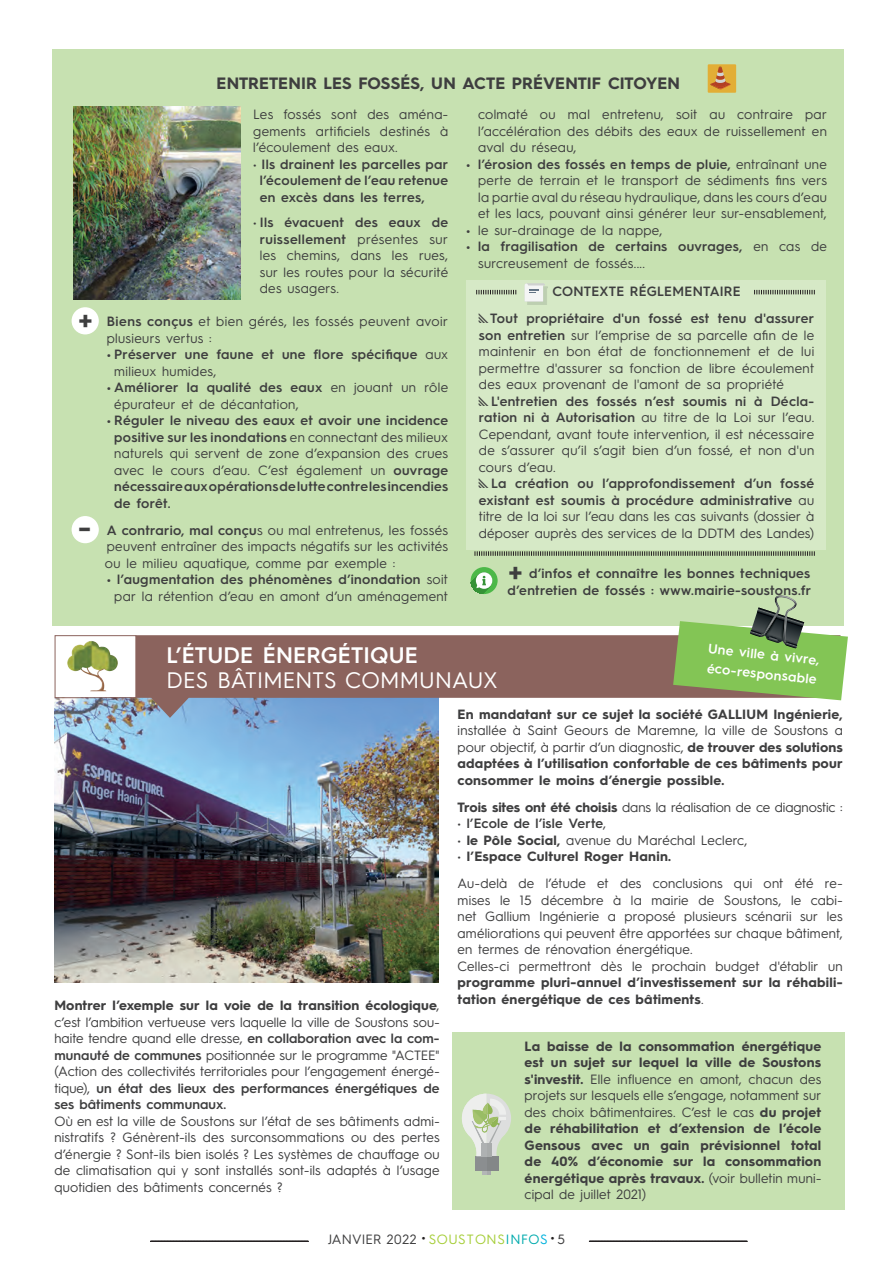
<style>
.page{position:relative;width:893px;height:1263px;background:#fff}
.page>*{position:absolute;margin:0;border:0;box-sizing:border-box;transform-origin:0 0}
.t1{font:600 31.5px "Hurme Geometric Sans 3";color:#3e3e3f}
.t2{font:22.5px "Hurme Geometric Sans 3";letter-spacing:.01em;color:#fff}
.t3{font:600 22.5px "Hurme Geometric Sans 3";letter-spacing:.01em;color:#fff}
.t4{font:700 16.5px "Hurme Geometric Sans 3";letter-spacing:.005em;color:#3e3e3f}
.t5{font:13.5px/16.5px "Hurme Geometric Sans 3";letter-spacing:.02em;color:#3e3e3f;text-align:justify}
.t6{font:700 13.5px/16.5px "Hurme Geometric Sans 3";letter-spacing:.015em;color:#3e3e3f;text-align:justify}
.t7{font:600 13.5px/16.5px "Hurme Geometric Sans 3";letter-spacing:.025em;color:#3e3e3f}
.t8{font:13.5px "Hurme Geometric Sans 3";letter-spacing:-.005em;color:#3e3e3f}
.t9{font:600 13.5px/19.5px "Hurme Geometric Sans 3";color:#fff}
.t10{font:13.5px "Hurme Geometric Sans 3";letter-spacing:.04em;color:#3e3e3f}
.s1{font-weight:400}
.s2{font-weight:600}
.s3{font-weight:700}
.s4{font-size:16.5px;color:#231f20}
.s5{color:#a6ce39}
.s6{color:#00aaad}
.s7{color:#00b2dd}
</style>
<div class="page">
<div style="left:452px;top:1032px;width:392px;height:178px;background:#c7e1b1"></div>
<img style="left:54px;top:697px;width:384px;height:285px">
<div style="left:55px;top:635px;width:81px;height:63px;border:1px solid #8b635d"></div>
<svg style="left:136px;top:635px;width:704px;height:83px;fill:#8b635d"></svg>
<img style="left:67px;top:641px;width:25px;height:34px">
<svg style="left:150px;top:1240px;width:158px;height:2px"></svg>
<svg style="left:589px;top:1240px;width:158px;height:2px"></svg>
<div style="left:52px;top:50px;width:792px;height:576px;background:#c7e1b1"></div>
<div style="left:708px;top:64px;width:28px;height:29px;background:#e2ae36"></div>
<svg style="left:710px;top:67px;width:21px;height:23px"></svg>
<div style="left:475px;top:1156px;width:23px;height:15px;background:#848788"></div>
<div style="left:475px;top:1156px;width:11px;height:15px;background:#8b8e90"></div>
<svg style="left:482px;top:1171px;width:9px;height:4px"></svg>
<svg style="left:462px;top:1094px;width:49px;height:62px"></svg>
<svg style="left:673px;top:595px;width:175px;height:105px"></svg>
<img style="left:74px;top:106px;width:166px;height:194px">
<div style="left:72px;top:307px;width:27px;height:27px;background:#fff;border-radius:50%"></div>
<div style="left:72px;top:516px;width:27px;height:27px;background:#fff;border-radius:50%"></div>
<svg style="left:475px;top:551px;width:340px;height:5px"></svg>
<div style="left:466px;top:281px;width:360px;height:269px;background:#d6e9c6"></div>
<svg style="left:476px;top:290px;width:40px;height:4px"></svg>
<svg style="left:754px;top:290px;width:61px;height:4px"></svg>
<img style="left:528px;top:286px;width:20px;height:18px">
<svg style="left:525px;top:284px;width:20px;height:17px"></svg>
<div style="left:471px;top:567px;width:27px;height:27px;background:#4cb848;border-radius:50%"></div>
<svg style="left:471px;top:572px;width:21px;height:22px"></svg>
<h1 class="t1" style="left:78px;top:299px;width:16px">+</h1>
<h1 class="t1" style="left:78px;top:504px;width:15px">-</h1>
<p class="t4" style="left:217px;top:71px;width:465px">ENTRETENIR LES FOSSÉS, UN ACTE PRÉVENTIF CITOYEN</p>
<p class="t5" style="left:253px;top:105px;width:196px">Les fossés sont des aména&shy;gements artificiels destinés à l’écoulement des eaux.</p>
<p class="t7" style="left:260px;top:155px;width:190px;text-align:justify;text-indent:-7px"><span class="s1">•</span> Ils drainent les parcelles par l’écoulement de l’eau retenue en excès dans les terres,</p>
<p class="t5" style="left:260px;top:213px;width:190px;text-indent:-7px">• <span class="s2">Ils évacuent des eaux de ruissellement</span> présentes sur les chemins, dans les rues, sur les routes pour la sécurité des usagers.</p>
<p class="t5" style="left:107px;top:312px;width:343px"><span class="s2">Biens conçus</span> et bien gérés, les fossés peuvent avoir plusieurs vertus :</p>
<p class="t7" style="left:114px;top:345px;width:335px;text-indent:-8px">• Préserver une faune et une flore spécifique <span class="s1">aux milieux humides,</span></p>
<p class="t5" style="left:114px;top:378px;width:335px;text-indent:-7px"><span class="s2">• Améliorer la qualité des eaux</span> en jouant un rôle épurateur et de décantation,</p>
<p class="t7" style="left:114px;top:411px;width:335px;text-align:justify;text-indent:-7px">• Réguler le niveau des eaux et avoir une incidence positive sur les inondations <span class="s1">en connectant des milieux naturels qui servent de zone d’expansion des crues avec le cours d’eau. C’est également un</span> ouvrage nécessaire aux opérations de lutte contre les incendies de forêt.</p>
<p class="t5" style="left:105px;top:521px;width:345px"><span class="s2">A contrario, mal conçu</span>s ou mal entretenus, les fossés peuvent entraîner des impacts négatifs sur les activités ou le milieu aquatique, comme par exemple :</p>
<p class="t5" style="left:107px;top:570px;width:343px;text-align:center"><span class="s2">• l’augmentation des phénomènes d’inondation</span> soit par la rétention d’eau en amont d’un aménagement</p>
<p class="t5" style="left:478px;top:105px;width:350px">colmaté ou mal entretenu, soit au contraire par l’accélération des débits des eaux de ruissellement en aval du réseau,</p>
<p class="t5" style="left:478px;top:155px;width:350px;text-indent:-12px"><span class="s2">• l’érosion des fossés en temps de pluie,</span> entraînant une perte de terrain et le transport de sédiments fins vers la partie aval du réseau hydraulique, dans les cours d’eau et les lacs, pouvant ainsi générer leur sur-ensablement,</p>
<p class="t5" style="left:466px;top:221px;width:198px"><span class="s2">•</span> le sur-drainage de la nappe,</p>
<p class="t7" style="left:478px;top:237px;width:350px;text-indent:-12px">• la fragilisation de certains ouvrages, <span class="s1">en cas de surcreusement de fossés....</span></p>
<p class="t7" style="left:490px;top:277px;width:326px;line-height:27px;text-indent:62px">CONTEXTE RÉGLEMENTAIRE<br>Tout propriétaire d'un fossé est tenu d'assurer</p>
<p class="t5" style="left:479px;top:326px;width:337px"><span class="s2">son entretien</span> sur l’emprise de sa parcelle afin de le maintenir en bon état de fonctionnement et de lui permettre d'assurer sa fonction de libre écoulement des eaux provenant de l'amont de sa propriété</p>
<p class="t5" style="left:479px;top:392px;width:337px;text-indent:12px"><span class="s2">L'entretien des fossés n’est soumis ni à Décla&shy;ration ni à Autorisation</span> au titre de la Loi sur l’eau.<br>Cependant, avant toute intervention, il est nécessaire de s’assurer qu’il s’agit bien d’un fossé, et non d'un cours d’eau.</p>
<p class="t5" style="left:479px;top:474px;width:337px;text-indent:12px"><span class="s2">La création ou l’approfondissement d’un fossé existant est soumis à procédure administrative</span> au titre de la loi sur l’eau dans les cas suivants (dossier à déposer auprès des services de la DDTM des Landes)</p>
<h1 class="t1" style="left:508px;top:551px;width:16px">+</h1>
<p class="t7" style="left:507px;top:564px;width:305px;text-align:right">d’infos et connaître les bonnes techniques d’entretien de fossés : www.mairie-soustons.fr</p>
<h2 class="t3" style="left:167px;top:639px;width:253px">L’ÉTUDE ÉNERGÉTIQUE</h2>
<h2 class="t2" style="left:167px;top:664px;width:333px">DES BÂTIMENTS COMMUNAUX</h2>
<p class="t9" style="left:709px;top:638px;width:113px;rotate:6deg">Une ville à vivre, éco-responsable</p>
<p class="t5" style="left:54px;top:996px;width:387px"><span class="s3">Montrer l’exemple sur la voie de la transition écologique</span>, c’est l’ambition vertueuse vers laquelle la ville de Soustons sou&shy;haite tendre quand elle dresse, <span class="s2">en collaboration avec la com&shy;munauté de communes</span> positionnée sur le programme "ACTEE" (Action des collectivités territoriales pour l’engagement énergé&shy;tique), <span class="s2">un état des lieux des performances énergétiques de ses bâtiments communaux.</span></p>
<p class="t5" style="left:54px;top:1112px;width:387px">Où en est la ville de Soustons sur l’état de ses bâtiments admi&shy;nistratifs ? Génèrent-ils des surconsommations ou des pertes d’énergie ? Sont-ils bien isolés ? Les systèmes de chauffage ou de climatisation qui y sont installés sont-ils adaptés à l’usage quotidien des bâtiments concernés ?</p>
<p class="t6" style="left:458px;top:705px;width:387px">En mandatant sur ce sujet la société GALLIUM Ingénierie,</p>
<p class="t6" style="left:458px;top:721px;width:387px"><span class="s1">installée à Saint Geours de Maremne, la ville de Soustons a pour objectif, à partir d’un diagnostic,</span> de trouver des solutions adaptées à l’utilisation confortable de ces bâtiments pour consommer le moins d’énergie possible.</p>
<p class="t8" style="left:458px;top:797px;width:387px"><span class="s3">Trois sites ont été choisis</span> dans la réalisation de ce diagnostic :</p>
<p class="t7" style="left:458px;top:814px;width:150px"><span class="s1">•</span> l’Ecole de l’isle Verte<span class="s1">,</span></p>
<p class="t5" style="left:458px;top:831px;width:291px">• <span class="s3">le Pôle Social,</span> avenue du Maréchal Leclerc,</p>
<p class="t5" style="left:458px;top:842px;width:387px;line-height:27px">• <span class="s3">l’Espace Culturel Roger Hanin.<br></span>Au-delà de l’étude et des conclusions qui ont été re-</p>
<p class="t5" style="left:458px;top:891px;width:387px;text-align:left">mises le 15 décembre à la mairie de Soustons, le cabi&shy;net Gallium Ingénierie a proposé plusieurs scénarii sur les améliorations qui peuvent être apportées sur chaque bâtiment, en termes de rénovation énergétique.<br>Celles-ci permettront dès le prochain budget d'établir un</p>
<p class="t6" style="left:458px;top:973px;width:387px">programme pluri-annuel d’investissement sur la réhabili&shy;tation énergétique de ces bâtiments<span class="s1">.</span></p>
<p class="t6" style="left:525px;top:1037px;width:298px">La baisse de la consommation énergétique est un sujet sur lequel la ville de Soustons s'investit. <span class="s1">Elle influence en amont, chacun des projets sur lesquels elle s’engage, notamment sur des choix bâtimentaires. C’est le cas</span> du projet de réhabilitation et d’extension de l’école Gensous avec un gain prévisionnel total de 40% d’économie sur la consommation énergétique après travaux. <span class="s1">(voir bulletin muni&shy;cipal de juillet 2021)</span></p>
<p class="t10" style="left:328px;top:1230px;width:238px">JANVIER 2022 <span class="s4">•</span> <span class="s5">SOUSTONS</span><span class="s6">INFO</span><span class="s7">S</span> <span class="s4">•</span> 5</p>
</div>
